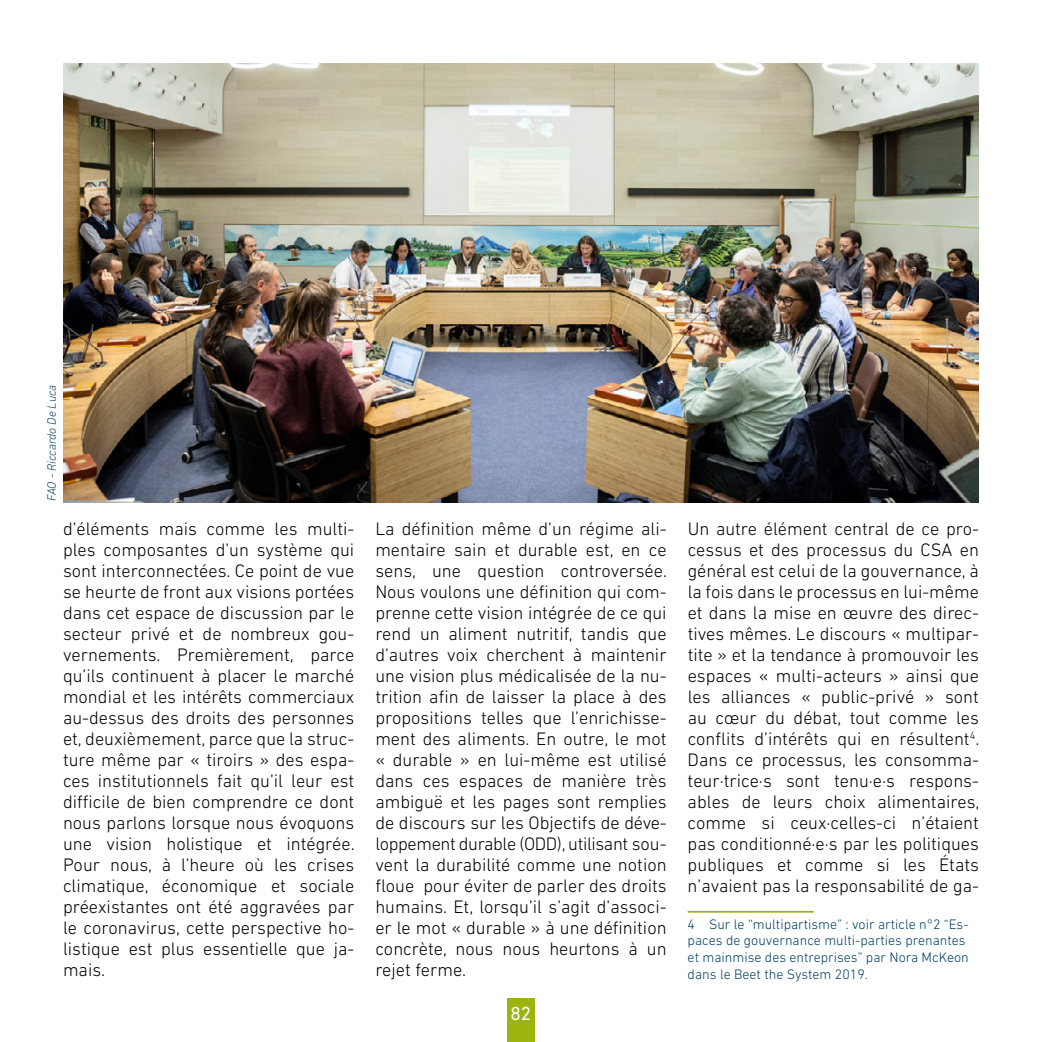
<style>
.page{position:relative;width:1042px;height:1042px;background:#fff}
.page>*{position:absolute;margin:0;border:0;box-sizing:border-box;transform-origin:0 0}
.t1{font:19.25px "DIN Next LT Pro";color:#fff}
.t2{font:300 18.38px/21px "DIN Next LT Pro";color:#000;text-align:justify}
.t3{font:300 14px/16.8px "DIN Next LT Pro";color:#003f61}
.t4{font:italic 300 12.25px "DIN Next LT Pro";color:#003f61}
</style>
<div class="page">
<div style="left:507px;top:998px;width:27px;height:44px;background:#9cb40d"></div>
<hr style="left:687px;top:911px;width:126px;height:1px;background:#9cb40d">
<img style="left:63px;top:63px;width:916px;height:440px">
<p class="t4" style="left:45px;top:501px;width:118px;rotate:-90deg">FAO - Riccardo De Luca</p>
<p class="t2" style="left:63px;top:518px;width:293px;text-align:left">d’éléments mais comme les multi&shy;ples composantes d’un système qui sont interconnectées. Ce point de vue se heurte de front aux visions portées dans cet espace de discussion par le secteur privé et de nombreux gou&shy;vernements. Premièrement, parce qu’ils continuent à placer le marché mondial et les intérêts commerciaux au-dessus des droits des personnes et, deuxièmement, parce que la struc&shy;ture même par « tiroirs » des espa&shy;ces institutionnels fait qu’il leur est difficile de bien comprendre ce dont nous parlons lorsque nous évoquons une vision holistique et intégrée.<br>Pour nous, à l’heure où les crises climatique, économique et sociale préexistantes ont été aggravées par le coronavirus, cette perspective ho&shy;listique est plus essentielle que ja&shy;mais.</p>
<p class="t2" style="left:375px;top:518px;width:293px">La définition même d’un régime ali&shy;mentaire sain et durable est, en ce sens, une question controversée.<br>Nous voulons une définition qui com&shy;prenne cette vision intégrée de ce qui rend un aliment nutritif, tandis que d’autres voix cherchent à maintenir une vision plus médicalisée de la nu&shy;trition afin de laisser la place à des propositions telles que l’enrichisse&shy;ment des aliments. En outre, le mot « durable » en lui-même est utilisé dans ces espaces de manière très ambiguë et les pages sont remplies de discours sur les Objectifs de déve&shy;loppement durable (ODD), utilisant sou&shy;vent la durabilité comme une notion floue pour éviter de parler des droits humains. Et, lorsqu’il s’agit d’associ&shy;er le mot « durable » à une définition concrète, nous nous heurtons à un rejet ferme.</p>
<p class="t2" style="left:687px;top:518px;width:293px">Un autre élément central de ce pro&shy;cessus et des processus du CSA en général est celui de la gouvernance, à la fois dans le processus en lui-même et dans la mise en œuvre des direc&shy;tives mêmes. Le discours « multipar&shy;tite » et la tendance à promouvoir les espaces « multi-acteurs » ainsi que les alliances « public-privé » sont au cœur du débat, tout comme les conflits d’intérêts qui en résultent<sup>4</sup>.<br>Dans ce processus, les consomma&shy;teur·trice·s sont tenu·e·s respons&shy;ables de leurs choix alimentaires, comme si ceux·celles-ci n’étaient pas conditionné·e·s par les politiques publiques et comme si les États n’avaient pas la responsabilité de ga-</p>
<p class="t3" style="left:687px;top:915px;width:283px">4 Sur le “multipartisme” : voir article n°2 “Es&shy;paces de gouvernance multi-parties prenantes et mainmise des entreprises” par Nora McKeon dans le Beet the System 2019.</p>
<p class="t1" style="left:510px;top:1002px;width:22px">82</p>
</div>
